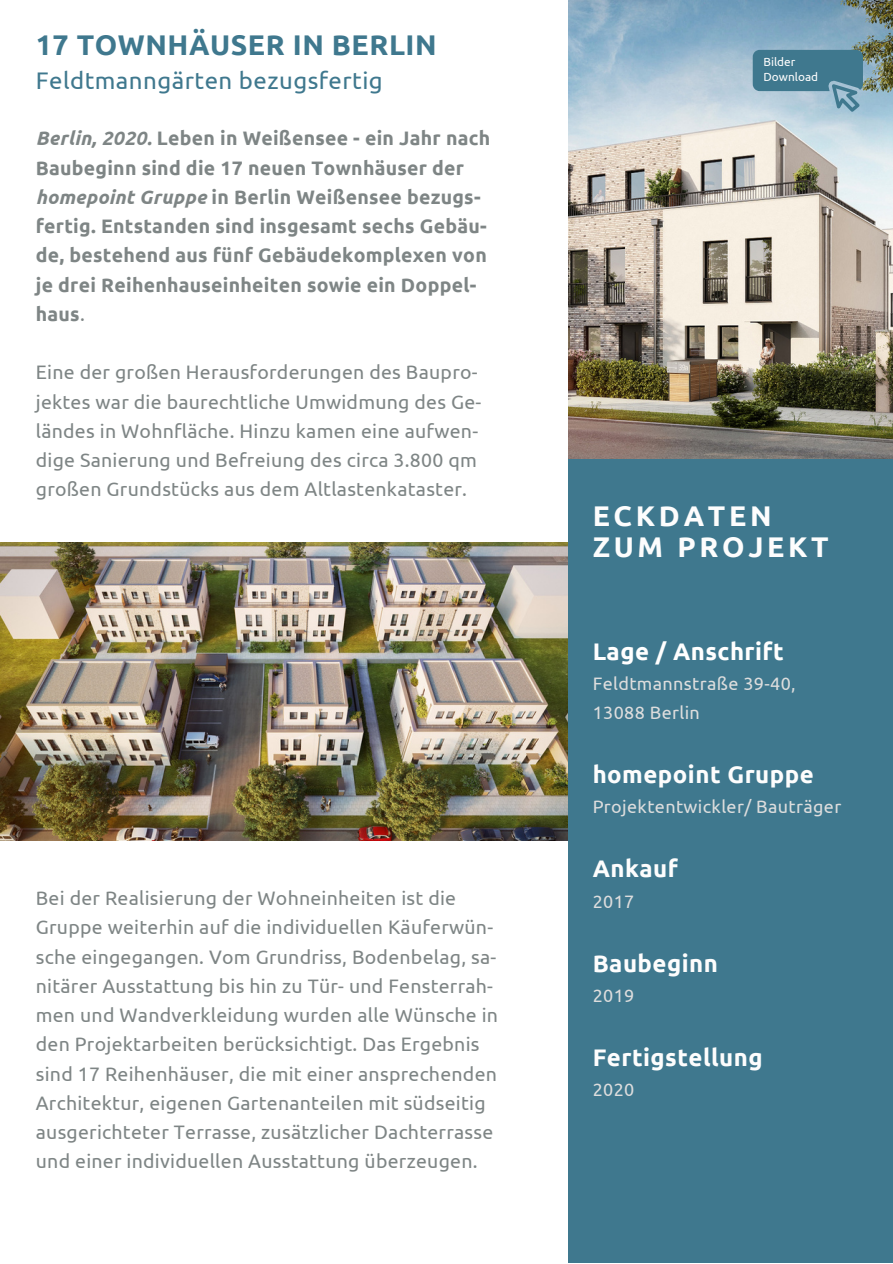
<style>
.page{position:relative;width:893px;height:1264px;background:#fff}
.page>*{position:absolute;margin:0;border:0;box-sizing:border-box;transform-origin:0 0}
.t1{font:700 28.5px "Ubuntu";letter-spacing:.02em;color:#3f788e}
.t2{font:700 28.5px/31.5px "Ubuntu";letter-spacing:.13em;color:#fdfdfd}
.t3{font:700 24px "Ubuntu";letter-spacing:.02em;color:#fdfdfd}
.t4{font:24px "Ubuntu";letter-spacing:.02em;color:#3f788e}
.t5{font:700 24px "Ubuntu";letter-spacing:.02em;color:#fff}
.t6{font:19.5px/29.2px "Ubuntu";letter-spacing:.015em;color:#7e8585}
.t7{font:700 19.5px/29.2px "Ubuntu";letter-spacing:.015em;color:#7e8585}
.t8{font:18px/28px "Ubuntu";letter-spacing:.02em;color:#ddd}
.t9{font:11.85px/15.8px "Ubuntu";color:#fdfdfd}
.s1{font-style:italic}
.s2{font-weight:400}
</style>
<div class="page">
<img style="left:568px;top:0;width:324px;height:459px">
<img style="left:0;top:543px;width:568px;height:297px">
<div style="left:568px;top:459px;width:324px;height:803px;background:#3f788e"></div>
<svg style="left:752px;top:50px;width:110px;height:62px;background:#6493a7"></svg>
<h1 class="t1" style="left:36px;top:29px;width:402px">17 TOWNHÄUSER IN BERLIN</h1>
<p class="t4" style="left:36px;top:67px;width:348px">Feldtmanngärten bezugsfertig</p>
<p class="t7" style="left:36px;top:123px;width:456px"><span class="s1">Berlin, 2020.</span> Leben in Weißensee - ein Jahr nach Baubeginn sind die 17 neuen Townhäuser der <span class="s1">homepoint Gruppe</span> in Berlin Weißensee bezugs&shy;fertig. Entstanden sind insgesamt sechs Gebäu&shy;de, bestehend aus fünf Gebäudekomplexen von je drei Reihenhauseinheiten sowie ein Doppel&shy;haus<span class="s2">.</span></p>
<p class="t6" style="left:36px;top:357px;width:447px">Eine der großen Herausforderungen des Baupro&shy;jektes war die baurechtliche Umwidmung des Ge&shy;ländes in Wohnfläche. Hinzu kamen eine aufwen&shy;dige Sanierung und Befreiung des circa 3.800 qm großen Grundstücks aus dem Altlastenkataster.</p>
<p class="t6" style="left:36px;top:883px;width:463px">Bei der Realisierung der Wohneinheiten ist die Gruppe weiterhin auf die individuellen Käuferwün&shy;sche eingegangen. Vom Grundriss, Bodenbelag, sa&shy;nitärer Ausstattung bis hin zu Tür- und Fensterrah&shy;men und Wandverkleidung wurden alle Wünsche in den Projektarbeiten berücksichtigt. Das Ergebnis sind 17 Reihenhäuser, die mit einer ansprechenden Architektur, eigenen Gartenanteilen mit südseitig ausgerichteter Terrasse, zusätzlicher Dachterrasse und einer individuellen Ausstattung überzeugen.</p>
<p class="t9" style="left:763px;top:53px;width:56px">Bilder<br>Download</p>
<h1 class="t2" style="left:592px;top:499px;width:237px">ECKDATEN<br>ZUM PROJEKT</h1>
<p class="t5" style="left:592px;top:637px;width:193px">Lage / Anschrift</p>
<p class="t8" style="left:592px;top:669px;width:204px">Feldtmannstraße 39-40,<br>13088 Berlin</p>
<p class="t3" style="left:592px;top:760px;width:223px">homepoint Gruppe</p>
<p class="t8" style="left:592px;top:792px;width:250px">Projektentwickler/ Bauträger</p>
<p class="t3" style="left:592px;top:854px;width:87px">Ankauf</p>
<p class="t8" style="left:592px;top:886px;width:43px">2017</p>
<p class="t3" style="left:592px;top:949px;width:127px">Baubeginn</p>
<p class="t8" style="left:592px;top:981px;width:43px">2019</p>
<p class="t3" style="left:592px;top:1043px;width:171px">Fertigstellung</p>
<p class="t8" style="left:592px;top:1075px;width:43px">2020</p>
</div>
